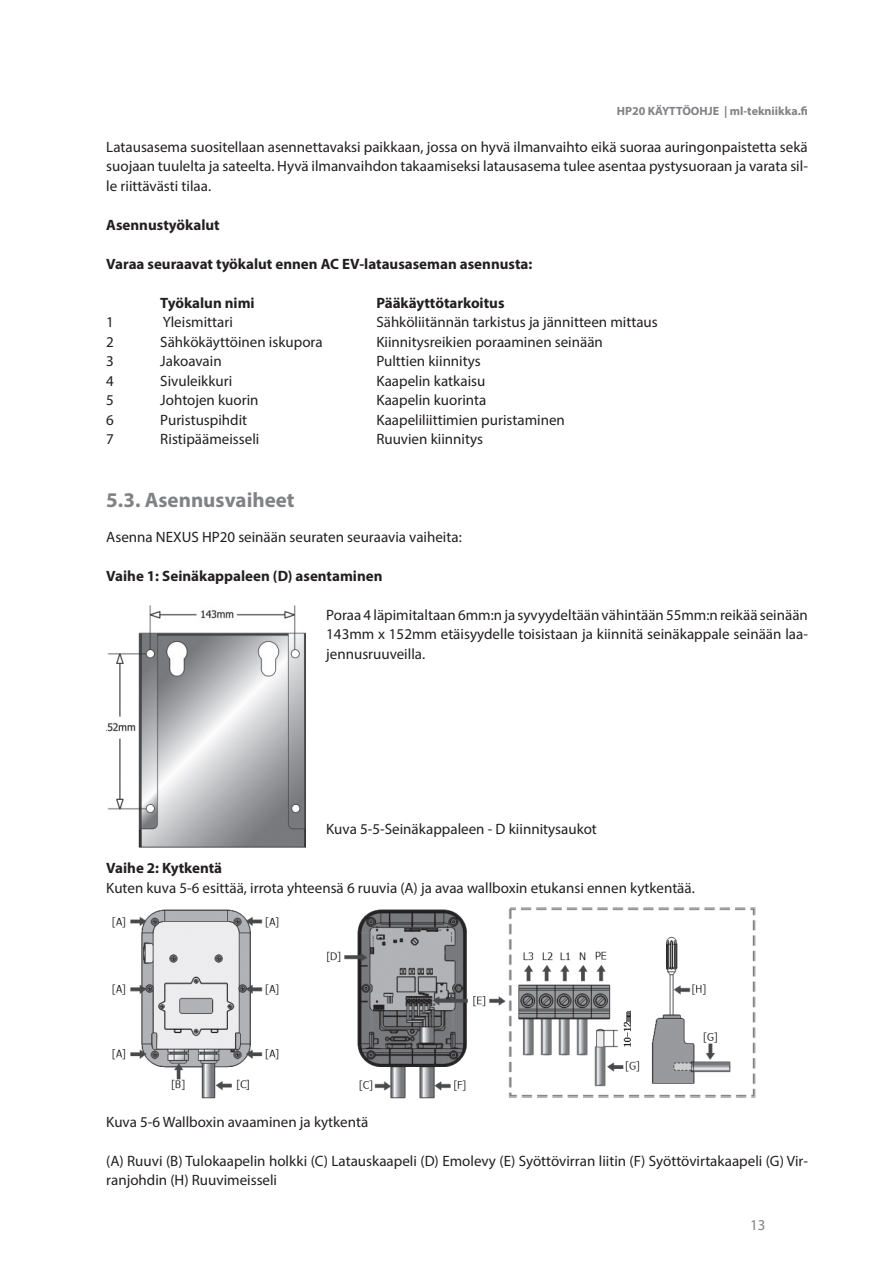
<style>
.page{position:relative;width:893px;height:1263px;background:#fff}
.page>*{position:absolute;margin:0;border:0;box-sizing:border-box;transform-origin:0 0}
.t1{font:700 21px "Myriad Pro";color:#808285}
.t2{font:15px/19.5px "Myriad Pro";color:#231f20;text-align:justify}
.t3{font:700 15px "Myriad Pro";color:#231f20}
.t4{font:15px "Myriad Pro";color:#808285}
.t5{font:700 12px "Myriad Pro";color:#808285}
</style>
<div class="page">
<img style="left:112px;top:907px;width:644px;height:192px">
<img style="left:106px;top:606px;width:199px;height:242px">
<p class="t5" style="left:617px;top:103px;width:193px">HP20 KÄYTTÖOHJE | ml-tekniikka.fi</p>
<p class="t2" style="left:106px;top:136px;width:703px">Latausasema suositellaan asennettavaksi paikkaan, jossa on hyvä ilmanvaihto eikä suoraa auringonpaistetta sekä suojaan tuulelta ja sateelta. Hyvä ilmanvaihdon takaamiseksi latausasema tulee asentaa pystysuoraan ja varata sil&shy;le riittävästi tilaa.</p>
<p class="t3" style="left:106px;top:215px;width:115px">Asennustyökalut</p>
<p class="t3" style="left:106px;top:254px;width:428px">Varaa seuraavat työkalut ennen AC EV-latausaseman asennusta:</p>
<p class="t3" style="left:160px;top:293px;width:96px">Työkalun nimi</p>
<p class="t3" style="left:376px;top:293px;width:130px">Pääkäyttötarkoitus</p>
<p class="t2" style="left:106px;top:312px;width:9px">1</p>
<p class="t2" style="left:163px;top:312px;width:72px">Yleismittari</p>
<p class="t2" style="left:376px;top:312px;width:283px">Sähköliitännän tarkistus ja jännitteen mittaus</p>
<p class="t2" style="left:106px;top:331px;width:9px">2</p>
<p class="t2" style="left:160px;top:331px;width:164px">Sähkökäyttöinen iskupora</p>
<p class="t2" style="left:376px;top:331px;width:228px">Kiinnitysreikien poraaminen seinään</p>
<p class="t2" style="left:106px;top:351px;width:9px">3</p>
<p class="t2" style="left:160px;top:351px;width:63px">Jakoavain</p>
<p class="t2" style="left:376px;top:351px;width:106px">Pulttien kiinnitys</p>
<p class="t2" style="left:106px;top:370px;width:9px">4</p>
<p class="t2" style="left:160px;top:370px;width:74px">Sivuleikkuri</p>
<p class="t2" style="left:376px;top:370px;width:111px">Kaapelin katkaisu</p>
<p class="t2" style="left:106px;top:390px;width:9px">5</p>
<p class="t2" style="left:160px;top:390px;width:100px">Johtojen kuorin</p>
<p class="t2" style="left:376px;top:390px;width:111px">Kaapelin kuorinta</p>
<p class="t2" style="left:106px;top:409px;width:9px">6</p>
<p class="t2" style="left:160px;top:409px;width:88px">Puristuspihdit</p>
<p class="t2" style="left:376px;top:409px;width:190px">Kaapeliliittimien puristaminen</p>
<p class="t2" style="left:106px;top:429px;width:9px">7</p>
<p class="t2" style="left:160px;top:429px;width:101px">Ristipäämeisseli</p>
<p class="t2" style="left:376px;top:429px;width:108px">Ruuvien kiinnitys</p>
<h1 class="t1" style="left:106px;top:486px;width:190px">5.3. Asennusvaiheet</h1>
<p class="t2" style="left:106px;top:526px;width:357px">Asenna NEXUS HP20 seinään seuraten seuraavia vaiheita:</p>
<p class="t3" style="left:106px;top:566px;width:278px">Vaihe 1: Seinäkappaleen (D) asentaminen</p>
<p class="t2" style="left:326px;top:604px;width:483px">Poraa 4 läpimitaltaan 6mm:n ja syvyydeltään vähintään 55mm:n reikää seinään 143mm x 152mm etäisyydelle toisistaan ja kiinnitä seinäkappale seinään laa&shy;jennusruuveilla.</p>
<p class="t2" style="left:326px;top:819px;width:272px">Kuva 5-5-Seinäkappaleen - D kiinnitysaukot</p>
<p class="t3" style="left:106px;top:858px;width:117px">Vaihe 2: Kytkentä</p>
<p class="t2" style="left:106px;top:877px;width:590px">Kuten kuva 5-6 esittää, irrota yhteensä 6 ruuvia (A) ja avaa wallboxin etukansi ennen kytkentää.</p>
<p class="t2" style="left:106px;top:1111px;width:263px">Kuva 5-6 Wallboxin avaaminen ja kytkentä</p>
<p class="t2" style="left:106px;top:1150px;width:703px">(A) Ruuvi (B) Tulokaapelin holkki (C) Latauskaapeli (D) Emolevy (E) Syöttövirran liitin (F) Syöttövirtakaapeli (G) Vir&shy;ranjohdin (H) Ruuvimeisseli</p>
<p class="t4" style="left:750px;top:1215px;width:17px">13</p>
</div>
